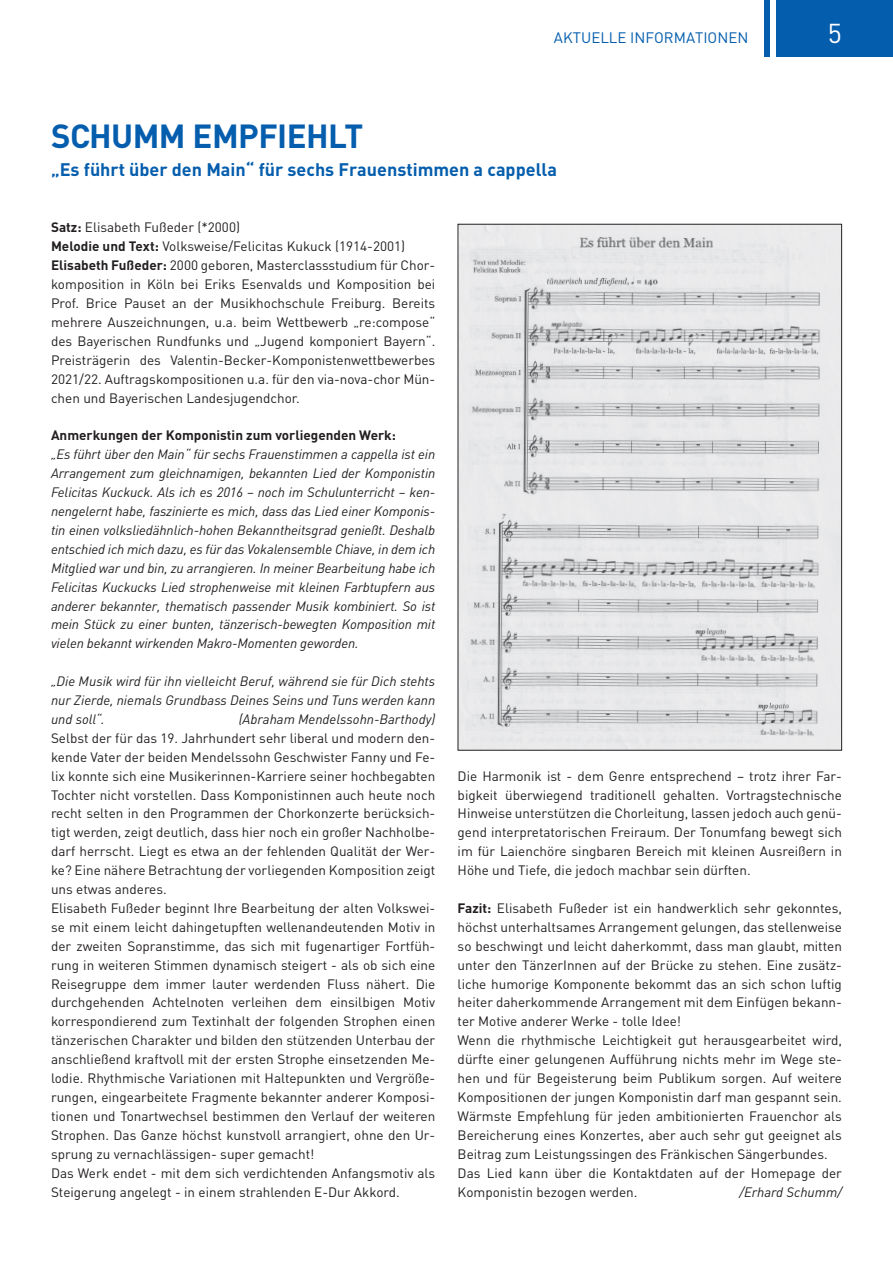
<style>
.page{position:relative;width:893px;height:1263px;background:#fff}
.page>*{position:absolute;margin:0;border:0;box-sizing:border-box;transform-origin:0 0}
.t1{font:700 33px "DIN";letter-spacing:-.02em;color:#045dad}
.t2{font:27px "DIN";color:#fff}
.t3{font:700 18px "DIN";color:#045dad}
.t4{font:15px "DIN";color:#045dad}
.t5{font:13.5px/18.9px "DIN";color:#231f20}
.t6{font:italic 13.5px/18.9px "DIN";color:#231f20;text-align:justify}
.t7{font:700 13.5px "DIN";color:#231f20}
.s1{font-weight:700}
</style>
<div class="page">
<div style="left:776px;top:0;width:117px;height:57px;background:#045dad"></div>
<div style="left:764px;top:0;width:5px;height:57px;background:#045dad"></div>
<img style="left:460px;top:226px;width:380px;height:522px">
<p class="t4" style="left:554px;top:29px;width:196px">AKTUELLE INFORMATIONEN</p>
<h2 class="t2" style="left:828px;top:18px;width:16px">5</h2>
<h1 class="t1" style="left:51px;top:114px;width:314px">SCHUMM EMPFIEHLT</h1>
<h3 class="t3" style="left:51px;top:157px;width:507px">„Es führt über den Main“ für sechs Frauenstimmen a cappella</h3>
<p class="t5" style="left:51px;top:218px;width:386px"><span class="s1">Satz:</span> Elisabeth Fußeder (*2000)<br><span class="s1">Melodie und Text:</span> Volksweise/Felicitas Kukuck (1914-2001)<br><span class="s1">Elisabeth Fußeder:</span> 2000 geboren, Masterclassstudium für Chor&shy;komposition in Köln bei Eriks Esenvalds und Komposition bei Prof. Brice Pauset an der Musikhochschule Freiburg. Bereits mehrere Auszeichnungen, u.a. beim Wettbewerb „re:compose“ des Bayerischen Rundfunks und „Jugend komponiert Bayern“.<br>Preisträgerin des Valentin-Becker-Komponistenwettbewerbes 2021/22. Auftragskompositionen u.a. für den via-nova-chor Mün&shy;chen und Bayerischen Landesjugendchor.</p>
<p class="t7" style="left:51px;top:426px;width:346px">Anmerkungen der Komponistin zum vorliegenden Werk:</p>
<p class="t6" style="left:51px;top:445px;width:386px">„Es führt über den Main“ für sechs Frauenstimmen a cappella ist ein Arrangement zum gleichnamigen, bekannten Lied der Komponistin Felicitas Kuckuck. Als ich es 2016 – noch im Schulunterricht – ken&shy;nengelernt habe, faszinierte es mich, dass das Lied einer Komponis&shy;tin einen volksliedähnlich-hohen Bekanntheitsgrad genießt. Deshalb entschied ich mich dazu, es für das Vokalensemble Chiave, in dem ich Mitglied war und bin, zu arrangieren. In meiner Bearbeitung habe ich Felicitas Kuckucks Lied strophenweise mit kleinen Farbtupfern aus anderer bekannter, thematisch passender Musik kombiniert. So ist mein Stück zu einer bunten, tänzerisch-bewegten Komposition mit vielen bekannt wirkenden Makro-Momenten geworden.</p>
<p class="t6" style="left:51px;top:671px;width:386px">„Die Musik wird für ihn vielleicht Beruf, während sie für Dich stehts nur Zierde, niemals Grundbass Deines Seins und Tuns werden kann und soll“.</p>
<p class="t6" style="left:239px;top:709px;width:198px">(Abraham Mendelssohn-Barthody)</p>
<p class="t5" style="left:51px;top:729px;width:386px">Selbst der für das 19. Jahrhundert sehr liberal und modern den&shy;kende Vater der beiden Mendelssohn Geschwister Fanny und Fe&shy;lix konnte sich eine Musikerinnen-Karriere seiner hochbegabten Tochter nicht vorstellen. Dass Komponistinnen auch heute noch recht selten in den Programmen der Chorkonzerte berücksich&shy;tigt werden, zeigt deutlich, dass hier noch ein großer Nachholbe&shy;darf herrscht. Liegt es etwa an der fehlenden Qualität der Wer&shy;ke? Eine nähere Betrachtung der vorliegenden Komposition zeigt uns etwas anderes.<br>Elisabeth Fußeder beginnt Ihre Bearbeitung der alten Volkswei&shy;se mit einem leicht dahingetupften wellenandeutenden Motiv in der zweiten Sopranstimme, das sich mit fugenartiger Fortfüh&shy;rung in weiteren Stimmen dynamisch steigert - als ob sich eine Reisegruppe dem immer lauter werdenden Fluss nähert. Die durchgehenden Achtelnoten verleihen dem einsilbigen Motiv korrespondierend zum Textinhalt der folgenden Strophen einen tänzerischen Charakter und bilden den stützenden Unterbau der anschließend kraftvoll mit der ersten Strophe einsetzenden Me&shy;lodie. Rhythmische Variationen mit Haltepunkten und Vergröße&shy;rungen, eingearbeitete Fragmente bekannter anderer Komposi&shy;tionen und Tonartwechsel bestimmen den Verlauf der weiteren Strophen. Das Ganze höchst kunstvoll arrangiert, ohne den Ur&shy;sprung zu vernachlässigen- super gemacht!<br>Das Werk endet - mit dem sich verdichtenden Anfangsmotiv als Steigerung angelegt - in einem strahlenden E-Dur Akkord.</p>
<p class="t5" style="left:458px;top:766px;width:386px;text-align:justify">Die Harmonik ist - dem Genre entsprechend – trotz ihrer Far&shy;bigkeit überwiegend traditionell gehalten. Vortragstechnische Hinweise unterstützen die Chorleitung, lassen jedoch auch genü&shy;gend interpretatorischen Freiraum. Der Tonumfang bewegt sich im für Laienchöre singbaren Bereich mit kleinen Ausreißern in Höhe und Tiefe, die jedoch machbar sein dürften.</p>
<p class="t5" style="left:458px;top:899px;width:386px"><span class="s1">Fazit:</span> Elisabeth Fußeder ist ein handwerklich sehr gekonntes, höchst unterhaltsames Arrangement gelungen, das stellenweise so beschwingt und leicht daherkommt, dass man glaubt, mitten unter den TänzerInnen auf der Brücke zu stehen. Eine zusätz&shy;liche humorige Komponente bekommt das an sich schon luftig heiter daherkommende Arrangement mit dem Einfügen bekann&shy;ter Motive anderer Werke - tolle Idee!<br>Wenn die rhythmische Leichtigkeit gut herausgearbeitet wird, dürfte einer gelungenen Aufführung nichts mehr im Wege ste&shy;hen und für Begeisterung beim Publikum sorgen. Auf weitere Kompositionen der jungen Komponistin darf man gespannt sein.<br>Wärmste Empfehlung für jeden ambitionierten Frauenchor als Bereicherung eines Konzertes, aber auch sehr gut geeignet als Beitrag zum Leistungssingen des Fränkischen Sängerbundes.<br>Das Lied kann über die Kontaktdaten auf der Homepage der Komponistin bezogen werden.</p>
<p class="t6" style="left:739px;top:1182px;width:104px">/Erhard Schumm/</p>
</div>
